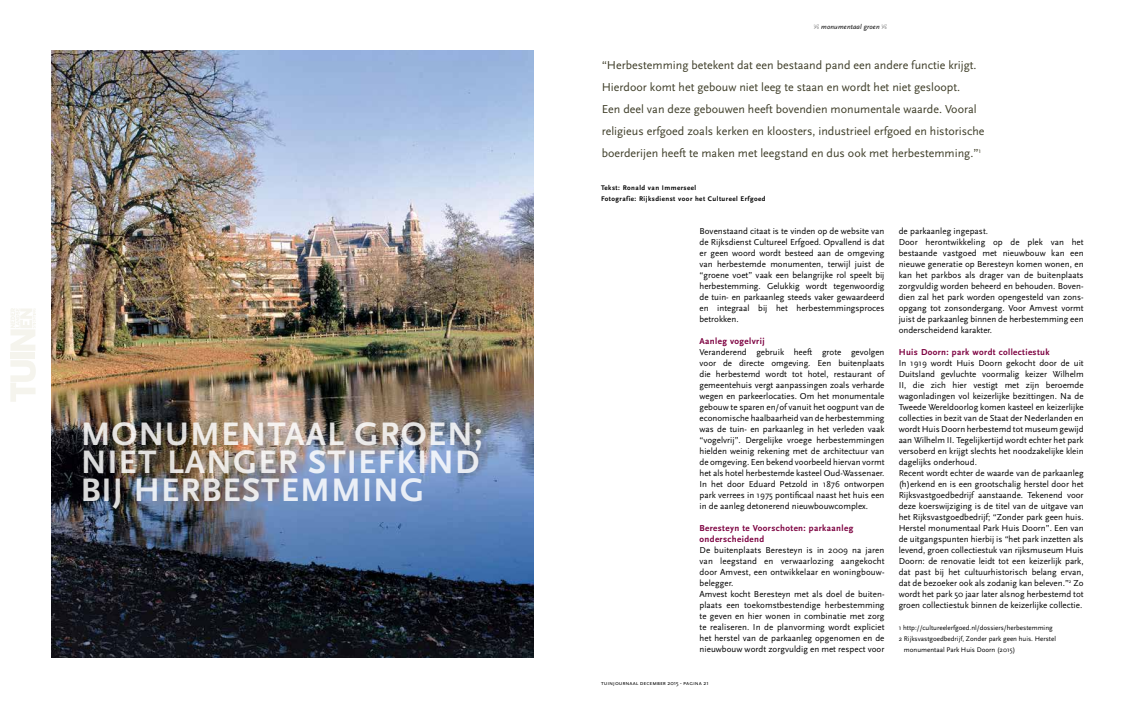
<style>
.page{position:relative;width:1134px;height:709px;background:#fff}
.page>*{position:absolute;margin:0;border:0;box-sizing:border-box;transform-origin:0 0}
.t1{font:700 34px/28px "Scala Sans";letter-spacing:.03em;color:#fff;text-align:justify}
.t2{font:12px/22px "Scala Sans";color:#3f3e29}
.t3{font:9px/11px "Scala Sans";color:#000}
.t4{font:700 9px/11px "Scala Sans";letter-spacing:.045em;color:#7c0040}
.t5{font:7px "Scala Sans";color:#000}
.t6{font:700 7px/11px "Scala Sans";letter-spacing:.065em;color:#000}
.t7{font:italic 7px "Scala Sans";letter-spacing:.02em;color:#000}
.t8{font:6px "Scala Sans Caps";color:#000}
.s1{font-family:"Type Embellishments One Let Plain";font-style:normal}
.s2{font-family:"Scala Sans"}
</style>
<div class="page">
<div style="left:11px;top:352px;width:24px;height:7px;background:#f5f4ed"></div>
<svg style="left:11px;top:308px;width:25px;height:43px"></svg>
<svg style="left:10px;top:360px;width:26px;height:42px"></svg>
<img style="left:51px;top:51px;width:483px;height:607px">
<h1 class="t1" style="left:80px;top:420px;width:404px">MONUMENTAAL GROEN; NIET LANGER STIEFKIND BIJ HERBESTEMMING</h1>
<p class="t7" style="left:814px;top:23px;width:75px"><span class="s1">-</span> monumentaal groen <span class="s1">-</span></p>
<p class="t2" style="left:602px;top:54px;width:384px">“Herbestemming betekent dat een bestaand pand een andere functie krijgt.<br>Hierdoor komt het gebouw niet leeg te staan en wordt het niet gesloopt.<br>Een deel van deze gebouwen heeft bovendien monumentale waarde. Vooral religieus erfgoed zoals kerken en kloosters, industrieel erfgoed en historische boerderijen heeft te maken met leegstand en dus ook met herbestemming.”<sup>1</sup></p>
<p class="t6" style="left:601px;top:182px;width:166px">Tekst: Ronald van Immerseel<br>Fotografie: Rijksdienst voor het Cultureel Erfgoed</p>
<p class="t3" style="left:699px;top:226px;width:186px;text-align:justify">Bovenstaand citaat is te vinden op de website van de Rijksdienst Cultureel Erfgoed. Opvallend is dat er geen woord wordt besteed aan de omgeving van herbestemde monumenten, terwijl juist de “groene voet” vaak een belangrijke rol speelt bij herbestemming. Gelukkig wordt tegenwoordig de tuin- en parkaanleg steeds vaker gewaardeerd en integraal bij het herbestemmingsproces betrokken.</p>
<p class="t4" style="left:699px;top:336px;width:67px">Aanleg vogelvrij</p>
<p class="t3" style="left:699px;top:347px;width:186px;text-align:justify">Veranderend gebruik heeft grote gevolgen voor de directe omgeving. Een buitenplaats die herbestemd wordt tot hotel, restaurant of gemeentehuis vergt aanpassingen zoals verharde wegen en parkeerlocaties. Om het monumentale gebouw te sparen en/of vanuit het oogpunt van de economische haalbaarheid van de herbestemming was de tuin- en parkaanleg in het verleden vaak “vogelvrij”. Dergelijke vroege herbestemmingen hielden weinig rekening met de architectuur van de omgeving. Een bekend voorbeeld hiervan vormt het als hotel herbestemde kasteel Oud-Wassenaer.<br>In het door Eduard Petzold in 1876 ontworpen park verrees in 1975 pontificaal naast het huis een in de aanleg detonerend nieuwbouwcomplex.</p>
<p class="t4" style="left:699px;top:523px;width:155px">Beresteyn te Voorschoten: parkaanleg onderscheidend</p>
<p class="t3" style="left:699px;top:545px;width:186px">De buitenplaats Beresteyn is in 2009 na jaren van leegstand en verwaarlozing aangekocht door Amvest, een ontwikkelaar en woningbouw&shy;belegger.<br>Amvest kocht Beresteyn met als doel de buiten&shy;plaats een toekomstbestendige herbestemming te geven en hier wonen in combinatie met zorg te realiseren. In de planvorming wordt expliciet het herstel van de parkaanleg opgenomen en de nieuwbouw wordt zorgvuldig en met respect voor</p>
<p class="t8" style="left:601px;top:680px;width:109px">tuinjournaal december <span class="s2">2015</span> - pagina <span class="s2">21</span></p>
<p class="t3" style="left:899px;top:226px;width:186px">de parkaanleg ingepast.<br>Door herontwikkeling op de plek van het bestaande vastgoed met nieuwbouw kan een nieuwe generatie op Beresteyn komen wonen, en kan het parkbos als drager van de buitenplaats zorgvuldig worden beheerd en behouden. Boven&shy;dien zal het park worden opengesteld van zons&shy;opgang tot zonsondergang. Voor Amvest vormt juist de parkaanleg binnen de herbestemming een onderscheidend karakter.</p>
<p class="t4" style="left:899px;top:347px;width:153px">Huis Doorn: park wordt collectiestuk</p>
<p class="t3" style="left:899px;top:358px;width:186px">In 1919 wordt Huis Doorn gekocht door de uit Duitsland gevluchte voormalig keizer Wilhelm II, die zich hier vestigt met zijn beroemde wagonladingen vol keizerlijke bezittingen. Na de Tweede Wereldoorlog komen kasteel en keizerlijke collecties in bezit van de Staat der Nederlanden en wordt Huis Doorn herbestemd tot museum gewijd aan Wilhelm II. Tegelijkertijd wordt echter het park versoberd en krijgt slechts het noodzakelijke klein dagelijks onderhoud.<br>Recent wordt echter de waarde van de parkaanleg (h)erkend en is een grootschalig herstel door het Rijksvastgoedbedrijf aanstaande. Tekenend voor deze koerswijziging is de titel van de uitgave van het Rijksvastgoedbedrijf; “Zonder park geen huis.<br>Herstel monumentaal Park Huis Doorn”. Een van de uitgangspunten hierbij is “het park inzetten als levend, groen collectiestuk van rijksmuseum Huis Doorn: de renovatie leidt tot een keizerlijk park, dat past bij het cultuurhistorisch belang ervan, dat de bezoeker ook als zodanig kan beleven.”<sup>2</sup> Zo wordt het park 50 jaar later alsnog herbestemd tot groen collectiestuk binnen de keizerlijke collectie.</p>
<p class="t5" style="left:899px;top:624px;width:156px">1 http://cultureelerfgoed.nl/dossiers/herbestemming</p>
<p class="t5" style="left:899px;top:635px;width:159px">2 Rijksvastgoedbedrijf, Zonder park geen huis. Herstel</p>
<p class="t5" style="left:904px;top:646px;width:113px">monumentaal Park Huis Doorn (2015)</p>
</div>
